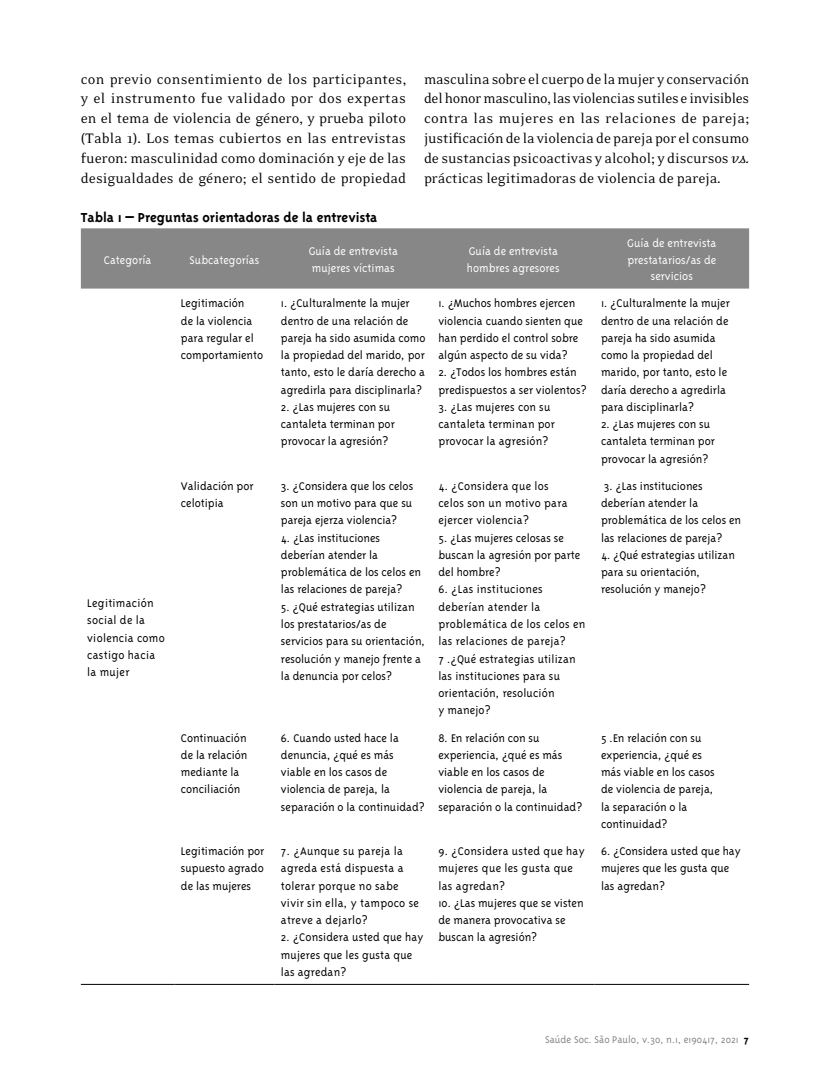
<style>
.page{position:relative;width:830px;height:1085px;background:#fff}
.page>*{position:absolute;margin:0;border:0;box-sizing:border-box;transform-origin:0 0}
.t1{font:15.75px/19.8px "Eidetic Neo";letter-spacing:-.005em;color:#000;text-align:justify}
.t2{font:700 15px "Triplex";color:#000}
.t3{font:300 12.75px/17.2px "Triplex";color:#000}
.t4{font:300 12.75px/17.2px "Triplex";letter-spacing:.02em;color:#000}
.t5{font:300 12.75px/16.5px "Triplex";color:#fff}
.t6{font:300 11.25px "Triplex";color:#878787}
.s1{font-style:italic}
.s2{font-weight:700;color:#000}
</style>
<div class="page">
<div style="left:81px;top:228px;width:667px;height:60px;background:#878787"></div>
<hr style="left:174px;top:983px;width:100px;height:1px;background:#000">
<hr style="left:274px;top:983px;width:158px;height:1px;background:#000">
<hr style="left:432px;top:983px;width:162px;height:1px;background:#000">
<hr style="left:594px;top:983px;width:154px;height:1px;background:#000">
<hr style="left:81px;top:983px;width:93px;height:1px;background:#000">
<p class="t1" style="left:81px;top:69px;width:327px">con previo consentimiento de los participantes, y el instrumento fue validado por dos expertas en el tema de violencia de género, y prueba piloto (Tabla 1). Los temas cubiertos en las entrevistas fueron: masculinidad como dominación y eje de las desigualdades de género; el sentido de propiedad</p>
<p class="t1" style="left:424px;top:69px;width:327px">masculina sobre el cuerpo de la mujer y conservación del honor masculino, las violencias sutiles e invisibles contra las mujeres en las relaciones de pareja; justificación de la violencia de pareja por el consumo de sustancias psicoactivas y alcohol; y discursos <span class="s1">vs. </span>prácticas legitimadoras de violencia de pareja.</p>
<p class="t2" style="left:81px;top:209px;width:298px">Tabla 1 – Preguntas orientadoras de la entrevista</p>
<p class="t5" style="left:104px;top:251px;width:49px">Categoría</p>
<p class="t5" style="left:189px;top:251px;width:71px">Subcategorías</p>
<p class="t5" style="left:308px;top:243px;width:91px">Guía de entrevista mujeres víctimas</p>
<p class="t5" style="left:467px;top:243px;width:94px">Guía de entrevista hombres agresores</p>
<p class="t5" style="left:627px;top:235px;width:91px;text-align:center">Guía de entrevista prestatarios/as de servicios</p>
<p class="t4" style="left:87px;top:594px;width:79px">Legitimación social de la violencia como castigo hacia la mujer</p>
<p class="t3" style="left:181px;top:294px;width:84px">Legitimación<br>de la violencia para regular el comportamiento</p>
<p class="t3" style="left:281px;top:294px;width:146px">1. ¿Culturalmente la mujer dentro de una relación de pareja ha sido asumida como la propiedad del marido, por tanto, esto le daría derecho a agredirla para disciplinarla?</p>
<p class="t3" style="left:281px;top:398px;width:115px">2. ¿Las mujeres con su cantaleta terminan por provocar la agresión?</p>
<p class="t3" style="left:181px;top:477px;width:74px">Validación por celotipia</p>
<p class="t3" style="left:281px;top:477px;width:134px;text-align:justify">3. ¿Considera que los celos son un motivo para que su pareja ejerza violencia?</p>
<p class="t3" style="left:281px;top:529px;width:142px">4. ¿Las instituciones deberían atender la problemática de los celos en las relaciones de pareja?</p>
<p class="t3" style="left:281px;top:598px;width:146px">5. ¿Qué estrategias utilizan los prestatarios/as de servicios para su orientación, resolución y manejo frente a la denuncia por celos?</p>
<p class="t3" style="left:438px;top:294px;width:146px">1. ¿Muchos hombres ejercen violencia cuando sienten que han perdido el control sobre algún aspecto de su vida?</p>
<p class="t3" style="left:438px;top:363px;width:150px">2. ¿Todos los hombres están predispuestos a ser violentos?</p>
<p class="t3" style="left:438px;top:398px;width:118px">3. ¿Las mujeres con su cantaleta terminan por provocar la agresión?</p>
<p class="t4" style="left:438px;top:477px;width:131px">4. ¿Considera que los celos son un motivo para ejercer violencia?</p>
<p class="t3" style="left:438px;top:529px;width:143px">5. ¿Las mujeres celosas se buscan la agresión por parte del hombre?</p>
<p class="t4" style="left:438px;top:580px;width:148px">6. ¿Las instituciones deberían atender la problemática de los celos en las relaciones de pareja?<br>7 .¿Qué estrategias utilizan las instituciones para su orientación, resolución<br>y manejo?</p>
<p class="t3" style="left:600px;top:294px;width:130px">1. ¿Culturalmente la mujer dentro de una relación de pareja ha sido asumida como la propiedad del marido, por tanto, esto le daría derecho a agredirla para disciplinarla?</p>
<p class="t3" style="left:600px;top:415px;width:115px">2. ¿Las mujeres con su cantaleta terminan por provocar la agresión?</p>
<p class="t3" style="left:600px;top:477px;width:142px">3. ¿Las instituciones deberían atender la problemática de los celos en las relaciones de pareja?</p>
<p class="t3" style="left:600px;top:546px;width:135px">4. ¿Qué estrategias utilizan para su orientación, resolución y manejo?</p>
<p class="t3" style="left:181px;top:728px;width:68px">Continuación de la relación mediante la conciliación</p>
<p class="t3" style="left:281px;top:728px;width:145px">6. Cuando usted hace la denuncia, ¿qué es más viable en los casos de violencia de pareja, la separación o la continuidad?</p>
<p class="t3" style="left:438px;top:728px;width:145px">8. En relación con su experiencia, ¿qué es más viable en los casos de violencia de pareja, la separación o la continuidad?</p>
<p class="t3" style="left:600px;top:728px;width:115px">5 .En relación con su experiencia, ¿qué es más viable en los casos de violencia de pareja, la separación o la continuidad?</p>
<p class="t3" style="left:181px;top:842px;width:85px;text-align:justify">Legitimación por supuesto agrado de las mujeres</p>
<p class="t4" style="left:281px;top:842px;width:140px">7. ¿Aunque su pareja la agreda está dispuesta a tolerar porque no sabe vivir sin ella, y tampoco se atreve a dejarlo?</p>
<p class="t3" style="left:281px;top:928px;width:144px">2. ¿Considera usted que hay mujeres que les gusta que las agredan?</p>
<p class="t4" style="left:438px;top:842px;width:148px">9. ¿Considera usted que hay mujeres que les gusta que las agredan?</p>
<p class="t3" style="left:438px;top:894px;width:147px">10. ¿Las mujeres que se visten de manera provocativa se buscan la agresión?</p>
<p class="t3" style="left:600px;top:842px;width:141px">6. ¿Considera usted que hay mujeres que les gusta que las agredan?</p>
<p class="t6" style="left:544px;top:1033px;width:205px">Saúde Soc. São Paulo, v.30, n.1, e190417, 2021 <span class="s2">7</span></p>
</div>
